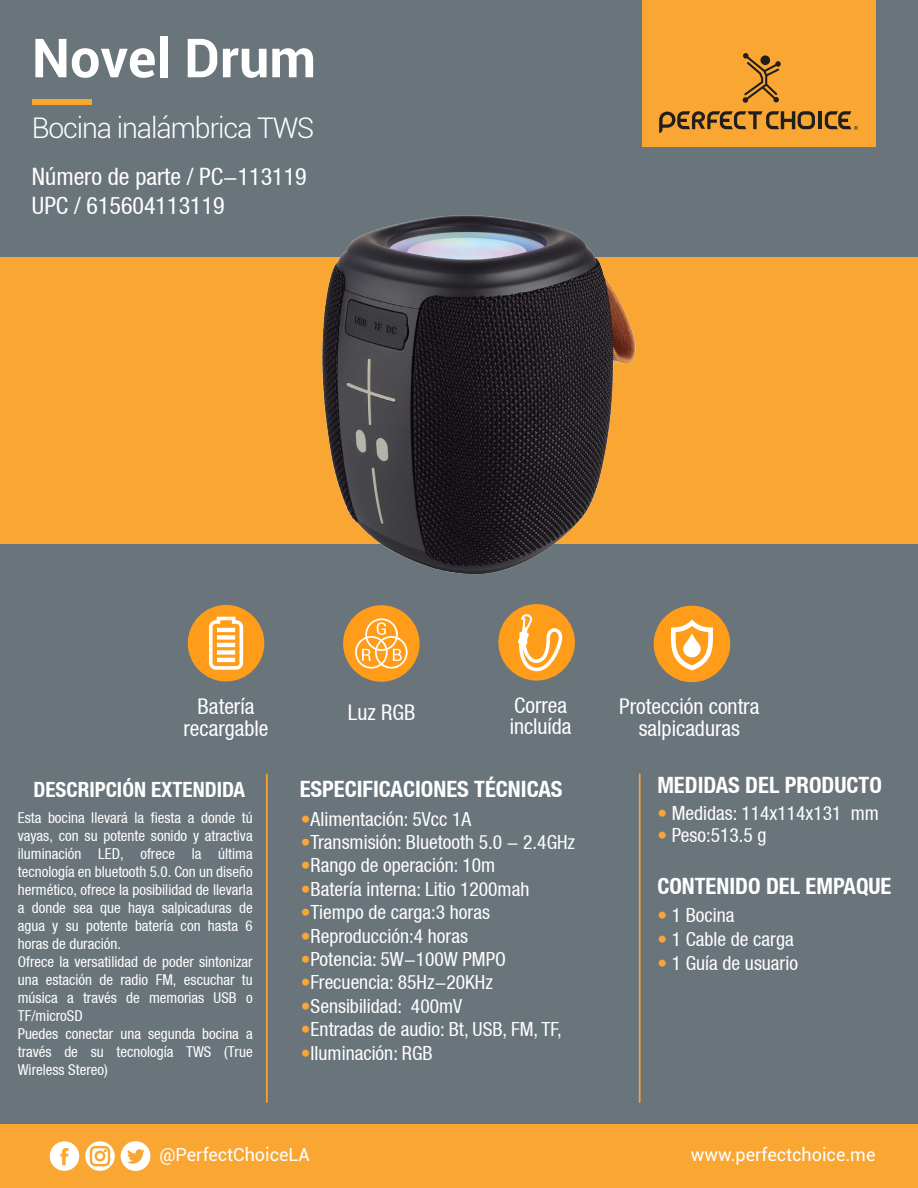
<style>
.page{position:relative;width:918px;height:1188px;background:#6a747b}
.page>*{position:absolute;margin:0;border:0;box-sizing:border-box;transform-origin:0 0}
.t1{font:700 54px "Roboto";color:#fff}
.t2{font:300 28.5px "Roboto";letter-spacing:-.04em;color:#fff}
.t3{font:condensed 24px/28.8px "Helvetica Neue LT";color:#fff}
.t4{font:700 condensed 22.5px "Helvetica Neue LT";color:#fff}
.t5{font:condensed 21.75px/21.1px "Helvetica Neue LT";color:#fff;text-align:center}
.t6{font:700 condensed 21px "Helvetica Neue LT";color:#fff}
.t7{font:condensed 19.5px "Helvetica Neue LT";color:#fff}
.t8{font:18px "Roboto";color:#fff}
.t9{font:condensed 15px/18px "Helvetica Neue LT";color:#fff}
.s1{color:#faa633}
</style>
<div class="page">
<div style="left:0;top:257px;width:918px;height:287px;background:#faa633"></div>
<div style="left:0;top:1124px;width:918px;height:64px;background:#faa633"></div>
<div style="left:642px;top:0;width:233px;height:146px;background:#faa633"></div>
<hr style="left:818px;top:111px;width:4px;height:18px;background:#211e1e">
<svg style="left:825px;top:111px;width:33px;height:19px"></svg>
<svg style="left:659px;top:111px;width:156px;height:22px"></svg>
<svg style="left:743px;top:53px;width:38px;height:50px"></svg>
<div style="left:32px;top:99px;width:60px;height:6px;background:#faa633"></div>
<svg style="left:50px;top:1141px;width:29px;height:30px"></svg>
<svg style="left:121px;top:1141px;width:29px;height:30px"></svg>
<svg style="left:85px;top:1141px;width:30px;height:30px"></svg>
<hr style="left:266px;top:774px;width:2px;height:328px;background:#faa633">
<hr style="left:639px;top:774px;width:2px;height:328px;background:#faa633">
<div style="left:188px;top:605px;width:76px;height:76px;background:#ff9d1b;border-radius:50%"></div>
<svg style="left:209px;top:617px;width:34px;height:53px"></svg>
<div style="left:498px;top:604px;width:77px;height:77px;background:#ff9d1b;border-radius:50%"></div>
<svg style="left:518px;top:614px;width:44px;height:57px"></svg>
<div style="left:343px;top:605px;width:77px;height:77px;background:#ff9d1b;border-radius:50%"></div>
<svg style="left:355px;top:618px;width:53px;height:51px"></svg>
<div style="left:654px;top:606px;width:76px;height:76px;background:#ff9d1b;border-radius:50%"></div>
<svg style="left:670px;top:619px;width:43px;height:51px"></svg>
<img style="left:322px;top:215px;width:314px;height:359px">
<h1 class="t1" style="left:32px;top:20px;width:286px">Novel Drum</h1>
<h2 class="t2" style="left:32px;top:108px;width:284px">Bocina inalámbrica TWS</h2>
<h3 class="t3" style="left:32px;top:162px;width:276px">Número de parte / PC-113119<br>UPC / 615604113119</h3>
<h3 class="t5" style="left:184px;top:696px;width:87px">Batería recargable</h3>
<h3 class="t5" style="left:510px;top:695px;width:63px;text-align:left">Correa incluída</h3>
<h3 class="t5" style="left:348px;top:702px;width:69px">Luz RGB</h3>
<h3 class="t5" style="left:619px;top:696px;width:142px">Protección contra salpicaduras</h3>
<h3 class="t6" style="left:33px;top:777px;width:213px">DESCRIPCIÓN EXTENDIDA</h3>
<h3 class="t4" style="left:300px;top:776px;width:264px">ESPECIFICACIONES TÉCNICAS</h3>
<p class="t9" style="left:18px;top:808px;width:236px">Esta bocina llevará la fiesta a donde tú vayas, con su potente sonido y atractiva iluminación LED, ofrece la última tecnología en bluetooth 5.0. Con un diseño hermético, ofrece la posibilidad de llevarla a donde sea que haya salpicaduras de agua y su potente batería con hasta 6 horas de duración.<br>Ofrece la versatilidad de poder sintonizar una estación de radio FM, escuchar tu música a través de memorias USB o TF/microSD<br>Puedes conectar una segunda bocina a través de su tecnología TWS (True Wireless Stereo)</p>
<h3 class="t7" style="left:301px;top:807px;width:172px"><span class="s1">•</span>Alimentación: 5Vcc 1A</h3>
<h3 class="t7" style="left:301px;top:831px;width:276px"><span class="s1">•</span>Transmisión: Bluetooth 5.0 - 2.4GHz</h3>
<h3 class="t7" style="left:301px;top:854px;width:196px"><span class="s1">•</span>Rango de operación: 10m</h3>
<h3 class="t7" style="left:301px;top:878px;width:230px"><span class="s1">•</span>Batería interna: Litio 1200mah</h3>
<h3 class="t7" style="left:301px;top:901px;width:191px"><span class="s1">•</span>Tiempo de carga:3 horas</h3>
<h3 class="t7" style="left:301px;top:924px;width:169px"><span class="s1">•</span>Reproducción:4 horas</h3>
<h3 class="t7" style="left:301px;top:948px;width:207px"><span class="s1">•</span>Potencia: 5W-100W PMPO</h3>
<h3 class="t7" style="left:301px;top:971px;width:194px"><span class="s1">•</span>Frecuencia: 85Hz-20KHz</h3>
<h3 class="t7" style="left:301px;top:995px;width:163px"><span class="s1">•</span>Sensibilidad: 400mV</h3>
<h3 class="t7" style="left:301px;top:1018px;width:262px"><span class="s1">•</span>Entradas de audio: Bt, USB, FM, TF,</h3>
<h3 class="t7" style="left:301px;top:1041px;width:133px"><span class="s1">•</span>Iluminación: RGB</h3>
<p class="t8" style="left:159px;top:1142px;width:152px">@PerfectChoiceLA</p>
<h3 class="t4" style="left:657px;top:772px;width:226px">MEDIDAS DEL PRODUCTO</h3>
<h3 class="t7" style="left:657px;top:802px;width:223px"><span class="s1">•</span> Medidas: 114x114x131 mm</h3>
<h3 class="t7" style="left:657px;top:824px;width:111px"><span class="s1">•</span> Peso:513.5 g</h3>
<h3 class="t4" style="left:657px;top:872px;width:236px">CONTENIDO DEL EMPAQUE</h3>
<h3 class="t7" style="left:657px;top:904px;width:79px"><span class="s1">•</span> 1 Bocina</h3>
<h3 class="t7" style="left:657px;top:928px;width:138px"><span class="s1">•</span> 1 Cable de carga</h3>
<h3 class="t7" style="left:657px;top:952px;width:142px"><span class="s1">•</span> 1 Guía de usuario</h3>
<p class="t8" style="left:691px;top:1142px;width:186px">www.perfectchoice.me</p>
</div>
